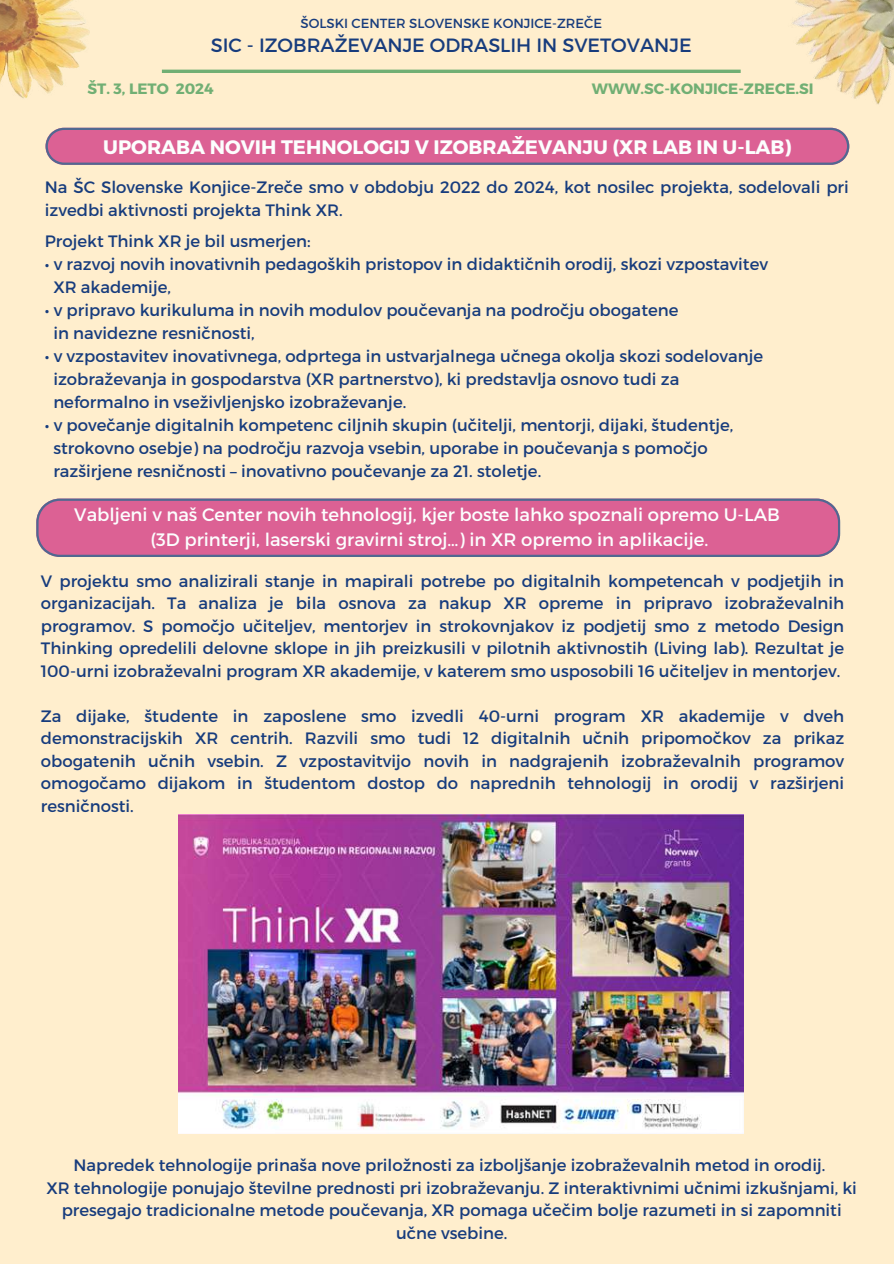
<style>
.page{position:relative;width:894px;height:1264px;background:#fff}
.page>*{position:absolute;margin:0;border:0;box-sizing:border-box;transform-origin:0 0}
.t1{font:700 19.5px "Montserrat";color:#fcfefe}
.t2{font:19.2px "Montserrat";color:#173c7d}
.t3{font:18px/24.8px "Montserrat";color:#fcfefe;text-align:center}
.t4{font:16.5px/22.5px "Montserrat";color:#173c7d}
.t5{font:700 15px "Montserrat";color:#71af74}
.t6{font:13.2px "Montserrat";color:#173c7d}
</style>
<div class="page">
<div style="left:0;top:0;width:893px;height:1263px;background:#ffeecd"></div>
<img style="left:792px;top:0;width:101px;height:104px">
<img style="left:0;top:0;width:89px;height:98px">
<hr style="left:162px;top:70px;width:578px;height:3px;background:#71af74">
<svg style="left:45px;top:128px;width:804px;height:37px;background:#cb6394"></svg>
<img style="left:178px;top:814px;width:565px;height:319px">
<svg style="left:36px;top:498px;width:803px;height:59px;background:#d16494"></svg>
<p class="t6" style="left:300px;top:15px;width:303px">ŠOLSKI CENTER SLOVENSKE KONJICE-ZREČE</p>
<p class="t2" style="left:211px;top:33px;width:482px">SIC - IZOBRAŽEVANJE ODRASLIH IN SVETOVANJE</p>
<p class="t5" style="left:88px;top:79px;width:128px">ŠT. 3, LETO 2024</p>
<p class="t5" style="left:591px;top:79px;width:223px">WWW.SC-KONJICE-ZRECE.SI</p>
<p class="t1" style="left:103px;top:134px;width:689px">UPORABA NOVIH TEHNOLOGIJ V IZOBRAŽEVANJU (XR LAB IN U-LAB)</p>
<p class="t4" style="left:45px;top:174px;width:805px;line-height:23px">Na ŠC Slovenske Konjice-Zreče smo v obdobju 2022 do 2024, kot nosilec projekta, sodelovali pri izvedbi aktivnosti projekta Think XR.</p>
<p class="t4" style="left:45px;top:229px;width:267px">Projekt Think XR je bil usmerjen:</p>
<p class="t4" style="left:53px;top:251px;width:716px;line-height:23px;text-indent:-9px">• v razvoj novih inovativnih pedagoških pristopov in didaktičnih orodij, skozi vzpostavitev<br>XR akademije,</p>
<p class="t4" style="left:53px;top:297px;width:626px;line-height:23px;text-indent:-9px">• v pripravo kurikuluma in novih modulov poučevanja na področju obogatene in navidezne resničnosti,</p>
<p class="t4" style="left:53px;top:343px;width:711px;line-height:23px;text-indent:-9px">• v vzpostavitev inovativnega, odprtega in ustvarjalnega učnega okolja skozi sodelovanje izobraževanja in gospodarstva (XR partnerstvo), ki predstavlja osnovo tudi za neformalno in vseživljenjsko izobraževanje.</p>
<p class="t4" style="left:53px;top:412px;width:681px;line-height:23px;text-indent:-9px">• v povečanje digitalnih kompetenc ciljnih skupin (učitelji, mentorji, dijaki, študentje, strokovno osebje) na področju razvoja vsebin, uporabe in poučevanja s pomočjo razširjene resničnosti – inovativno poučevanje za 21. stoletje.</p>
<p class="t3" style="left:74px;top:501px;width:706px">Vabljeni v naš Center novih tehnologij, kjer boste lahko spoznali opremo U-LAB (3D printerji, laserski gravirni stroj…) in XR opremo in aplikacije.</p>
<p class="t4" style="left:41px;top:569px;width:804px;text-align:justify">V projektu smo analizirali stanje in mapirali potrebe po digitalnih kompetencah v podjetjih in organizacijah. Ta analiza je bila osnova za nakup XR opreme in pripravo izobraževalnih programov. S pomočjo učiteljev, mentorjev in strokovnjakov iz podjetij smo z metodo Design Thinking opredelili delovne sklope in jih preizkusili v pilotnih aktivnostih (Living lab). Rezultat je 100-urni izobraževalni program XR akademije, v katerem smo usposobili 16 učiteljev in mentorjev.</p>
<p class="t4" style="left:41px;top:704px;width:804px;text-align:justify">Za dijake, študente in zaposlene smo izvedli 40-urni program XR akademije v dveh demonstracijskih XR centrih. Razvili smo tudi 12 digitalnih učnih pripomočkov za prikaz obogatenih učnih vsebin. Z vzpostavitvijo novih in nadgrajenih izobraževalnih programov omogočamo dijakom in študentom dostop do naprednih tehnologij in orodij v razširjeni resničnosti.</p>
<p class="t4" style="left:46px;top:1153px;width:811px;text-align:center">Napredek tehnologije prinaša nove priložnosti za izboljšanje izobraževalnih metod in orodij.<br>XR tehnologije ponujajo številne prednosti pri izobraževanju. Z interaktivnimi učnimi izkušnjami, ki presegajo tradicionalne metode poučevanja, XR pomaga učečim bolje razumeti in si zapomniti učne vsebine.</p>
</div>
